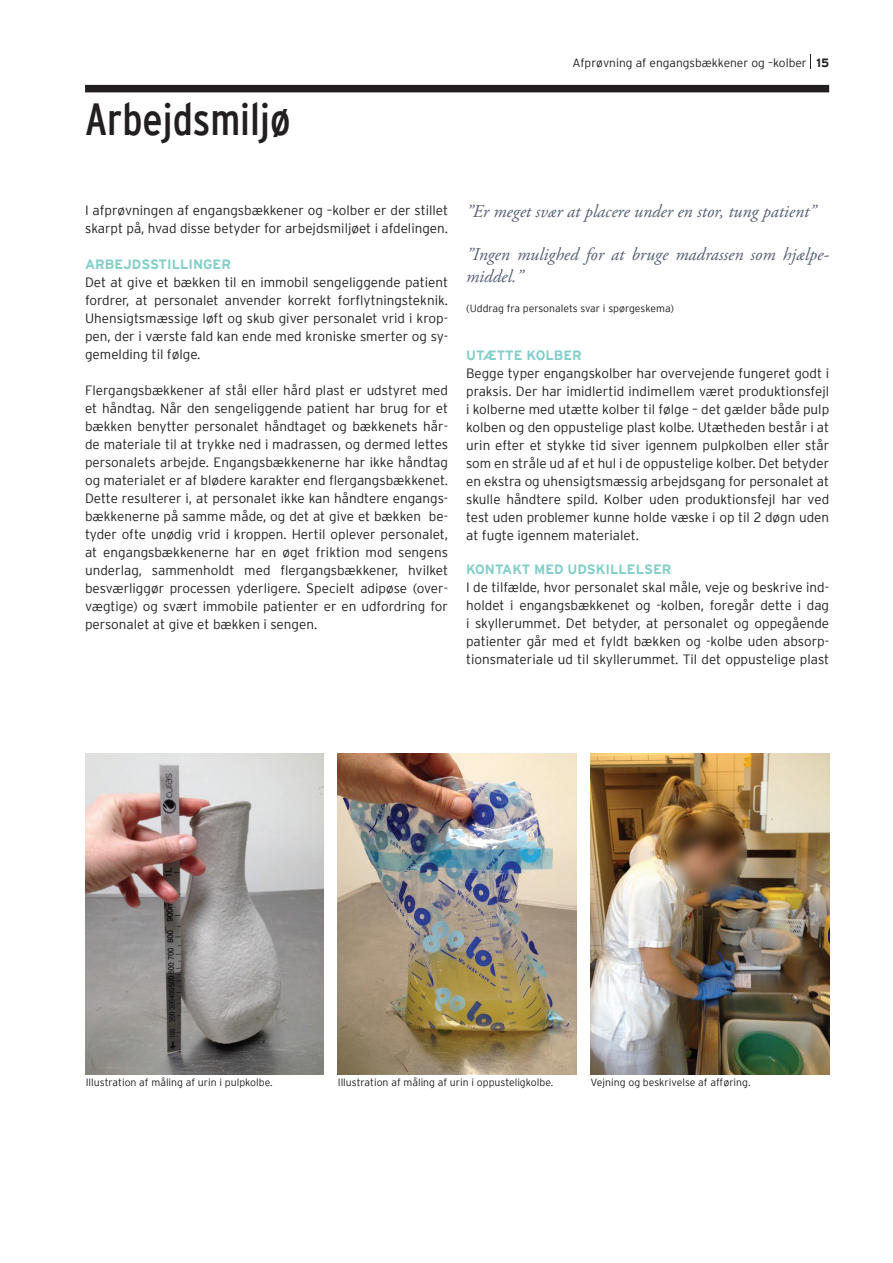
<style>
.page{position:relative;width:893px;height:1263px;background:#fff}
.page>*{position:absolute;margin:0;border:0;box-sizing:border-box;transform-origin:0 0}
.t1{font:condensed 45px "Interstate";color:#231f20}
.t2{font:italic 18px/21.6px "Adobe Garamond Pro";color:#566077}
.t3{font:300 13.5px/18px "Interstate";color:#231f20;text-align:justify}
.t4{font:700 13.5px "Interstate";color:#82ceca}
.t5{font:300 12px "Interstate";color:#231f20}
.t6{font:300 10.5px "Interstate";color:#231f20}
.s1{font-weight:700}
</style>
<div class="page">
<div style="left:85px;top:85px;width:744px;height:7px;background:#231f20"></div>
<svg style="left:810px;top:54px;width:1px;height:15px"></svg>
<img style="left:338px;top:754px;width:238px;height:320px">
<img style="left:85px;top:754px;width:239px;height:320px">
<img style="left:591px;top:754px;width:238px;height:320px">
<h1 class="t1" style="left:85px;top:94px;width:207px">Arbejdsmiljø</h1>
<p class="t5" style="left:572px;top:56px;width:258px">Afprøvning af engangsbækkener og –kolber <span class="s1">15</span></p>
<p class="t3" style="left:85px;top:201px;width:365px">I afprøvningen af engangsbækkener og –kolber er der stillet skarpt på, hvad disse betyder for arbejdsmiljøet i afdelingen.</p>
<p class="t4" style="left:85px;top:257px;width:20px">ARBE</p>
<p class="t4" style="left:123px;top:257px;width:53px">JDSSTILLINGER</p>
<p class="t3" style="left:85px;top:273px;width:365px">Det at give et bækken til en immobil sengeliggende patient fordrer, at personalet anvender korrekt forflytningsteknik.<br>Uhensigtsmæssige løft og skub giver personalet vrid i krop&shy;pen, der i værste fald kan ende med kroniske smerter og sy&shy;gemelding til følge.</p>
<p class="t3" style="left:85px;top:381px;width:365px">Flergangsbækkener af stål eller hård plast er udstyret med et håndtag. Når den sengeliggende patient har brug for et bækken benytter personalet håndtaget og bækkenets hår&shy;de materiale til at trykke ned i madrassen, og dermed lettes personalets arbejde. Engangsbækkenerne har ikke håndtag og materialet er af blødere karakter end flergangsbækkenet.<br>Dette resulterer i, at personalet ikke kan håndtere engangs&shy;bækkenerne på samme måde, og det at give et bækken be&shy;tyder ofte unødig vrid i kroppen. Hertil oplever personalet, at engangsbækkenerne har en øget friktion mod sengens underlag, sammenholdt med flergangsbækkener, hvilket besværliggør processen yderligere. Specielt adipøse (over&shy;vægtige) og svært immobile patienter er en udfordring for personalet at give et bækken i sengen.</p>
<h2 class="t2" style="left:466px;top:201px;width:351px">”Er meget svær at placere under en stor, tung patient”</h2>
<h2 class="t2" style="left:466px;top:244px;width:365px">”Ingen mulighed for at bruge madrassen som hjælpe&shy;middel.”</h2>
<p class="t6" style="left:466px;top:302px;width:209px">(Uddrag fra personalets svar i spørgeskema)</p>
<p class="t4" style="left:466px;top:348px;width:71px">UTÆTTE KOLBER</p>
<p class="t3" style="left:466px;top:364px;width:365px">Begge typer engangskolber har overvejende fungeret godt i praksis. Der har imidlertid indimellem været produktionsfejl i kolberne med utætte kolber til følge – det gælder både pulp kolben og den oppustelige plast kolbe. Utætheden består i at urin efter et stykke tid siver igennem pulpkolben eller står som en stråle ud af et hul i de oppustelige kolber. Det betyder en ekstra og uhensigtsmæssig arbejdsgang for personalet at skulle håndtere spild. Kolber uden produktionsfejl har ved test uden problemer kunne holde væske i op til 2 døgn uden at fugte igennem materialet.</p>
<p class="t4" style="left:466px;top:562px;width:131px">KONTAKT MED UDSKILLELSER</p>
<p class="t3" style="left:466px;top:578px;width:365px">I de tilfælde, hvor personalet skal måle, veje og beskrive ind&shy;holdet i engangsbækkenet og -kolben, foregår dette i dag i skyllerummet. Det betyder, at personalet og oppegående patienter går med et fyldt bækken og -kolbe uden absorp&shy;tionsmateriale ud til skyllerummet. Til det oppustelige plast</p>
<p class="t6" style="left:86px;top:1076px;width:188px">Illustration af måling af urin i pulpkolbe.</p>
<p class="t6" style="left:338px;top:1076px;width:217px">Illustration af måling af urin i oppusteligkolbe.</p>
<p class="t6" style="left:591px;top:1076px;width:161px">Vejning og beskrivelse af afføring.</p>
</div>
